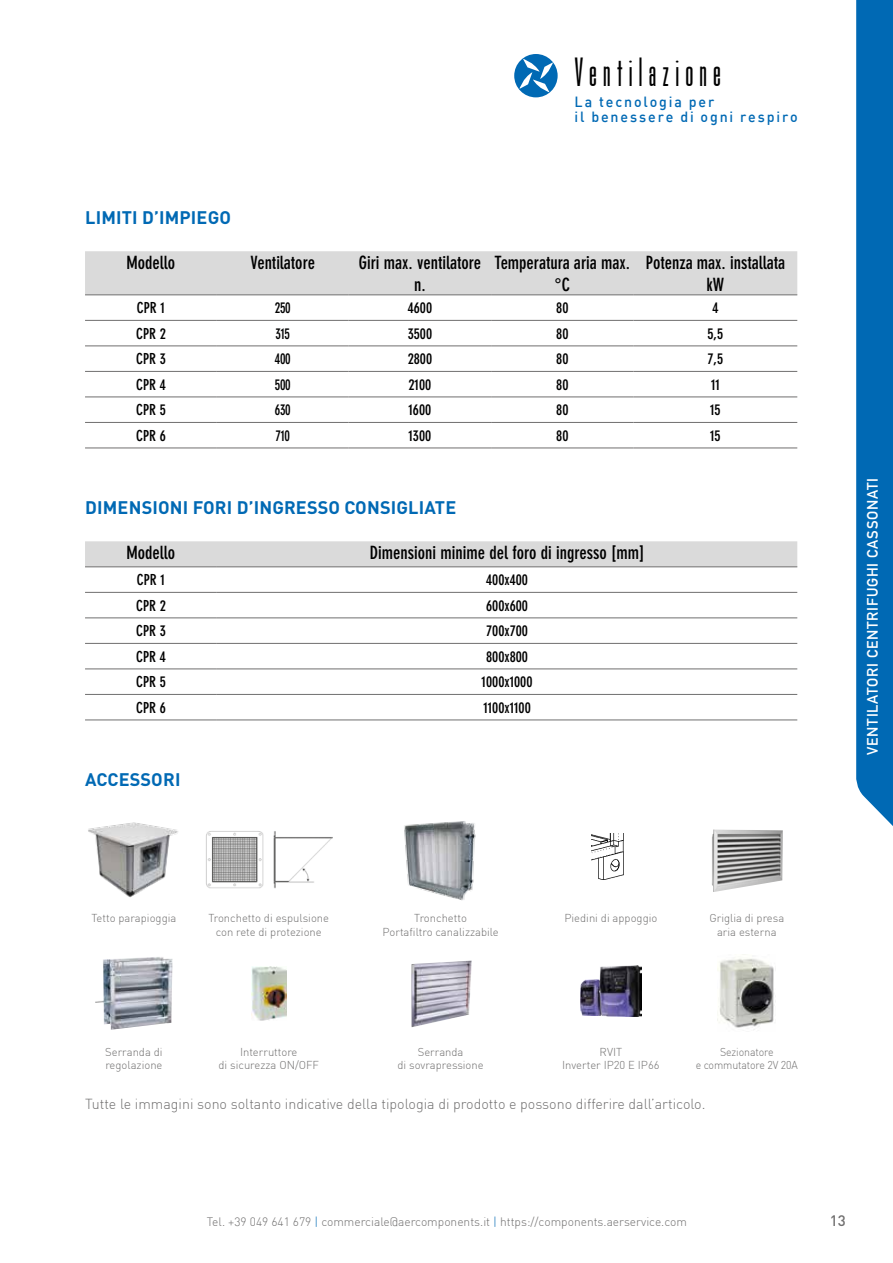
<style>
.page{position:relative;width:893px;height:1263px;background:#fff}
.page>*{position:absolute;margin:0;border:0;box-sizing:border-box;transform-origin:0 0}
.t1{font:42.75px "Bee Three";letter-spacing:.145em;color:#000}
.t2{font:700 condensed 18px/21.6px "DIN Neuzeit Grotesk";color:#000;text-align:center}
.t3{font:700 18px "DIN Pro";letter-spacing:.01em;color:#0069b4}
.t4{font:700 condensed 15px "DIN Neuzeit Grotesk";color:#000}
.t5{font:15px "DIN Mittelschrift";letter-spacing:.05em;color:#fff}
.t6{font:700 condensed 15px "DIN Neuzeit Grotesk";color:#000;scale:.9 1}
.t7{font:500 15px "DIN Pro";color:#706f6f}
.t8{font:500 14.55px/14.5px "DIN";letter-spacing:.13em;color:#0069b4}
.t9{font:300 14.25px "DIN";color:#706f6f}
.t10{font:300 12px "DIN";color:#706f6f}
.t11{font:300 11.25px/13.5px "DIN";color:#706f6f;text-align:center}
.t12{font:300 11.25px/13.5px "DIN";color:#706f6f;text-align:center;scale:.94 1}
.s1{color:#0069b4}
</style>
<div class="page">
<div style="left:514px;top:54px;width:44px;height:43px;background:#0069b4;border-radius:50%"></div>
<svg style="left:519px;top:59px;width:34px;height:33px"></svg>
<div style="left:856px;top:0;width:37px;height:826px;background:#0069b4"></div>
<div style="left:85px;top:251px;width:712px;height:43px;background:#dadada"></div>
<hr style="left:217px;top:294px;width:132px;height:1px;background:#706f6f">
<hr style="left:349px;top:294px;width:142px;height:1px;background:#706f6f">
<hr style="left:491px;top:294px;width:143px;height:1px;background:#706f6f">
<hr style="left:634px;top:294px;width:163px;height:1px;background:#706f6f">
<hr style="left:217px;top:320px;width:132px;height:1px;background:#706f6f">
<hr style="left:349px;top:320px;width:142px;height:1px;background:#706f6f">
<hr style="left:491px;top:320px;width:143px;height:1px;background:#706f6f">
<hr style="left:634px;top:320px;width:163px;height:1px;background:#706f6f">
<hr style="left:217px;top:345px;width:132px;height:1px;background:#706f6f">
<hr style="left:349px;top:345px;width:142px;height:1px;background:#706f6f">
<hr style="left:491px;top:345px;width:143px;height:1px;background:#706f6f">
<hr style="left:634px;top:345px;width:163px;height:1px;background:#706f6f">
<hr style="left:217px;top:371px;width:132px;height:1px;background:#706f6f">
<hr style="left:349px;top:371px;width:142px;height:1px;background:#706f6f">
<hr style="left:491px;top:371px;width:143px;height:1px;background:#706f6f">
<hr style="left:634px;top:371px;width:163px;height:1px;background:#706f6f">
<hr style="left:217px;top:397px;width:132px;height:1px;background:#706f6f">
<hr style="left:349px;top:397px;width:142px;height:1px;background:#706f6f">
<hr style="left:491px;top:397px;width:143px;height:1px;background:#706f6f">
<hr style="left:634px;top:397px;width:163px;height:1px;background:#706f6f">
<hr style="left:217px;top:422px;width:132px;height:1px;background:#706f6f">
<hr style="left:349px;top:422px;width:142px;height:1px;background:#706f6f">
<hr style="left:491px;top:422px;width:143px;height:1px;background:#706f6f">
<hr style="left:634px;top:422px;width:163px;height:1px;background:#706f6f">
<hr style="left:217px;top:448px;width:132px;height:1px;background:#706f6f">
<hr style="left:349px;top:448px;width:142px;height:1px;background:#706f6f">
<hr style="left:491px;top:448px;width:143px;height:1px;background:#706f6f">
<hr style="left:634px;top:448px;width:163px;height:1px;background:#706f6f">
<hr style="left:85px;top:294px;width:132px;height:1px;background:#706f6f">
<hr style="left:85px;top:320px;width:132px;height:1px;background:#706f6f">
<hr style="left:85px;top:345px;width:132px;height:1px;background:#706f6f">
<hr style="left:85px;top:371px;width:132px;height:1px;background:#706f6f">
<hr style="left:85px;top:397px;width:132px;height:1px;background:#706f6f">
<hr style="left:85px;top:422px;width:132px;height:1px;background:#706f6f">
<hr style="left:85px;top:448px;width:132px;height:1px;background:#706f6f">
<div style="left:85px;top:541px;width:712px;height:25px;background:#dadada"></div>
<hr style="left:217px;top:592px;width:580px;height:1px;background:#706f6f">
<hr style="left:217px;top:617px;width:580px;height:1px;background:#706f6f">
<hr style="left:217px;top:643px;width:580px;height:1px;background:#706f6f">
<hr style="left:217px;top:668px;width:580px;height:1px;background:#706f6f">
<hr style="left:217px;top:694px;width:580px;height:1px;background:#706f6f">
<hr style="left:85px;top:566px;width:132px;height:1px;background:#706f6f">
<hr style="left:85px;top:592px;width:132px;height:1px;background:#706f6f">
<hr style="left:85px;top:617px;width:132px;height:1px;background:#706f6f">
<hr style="left:85px;top:643px;width:132px;height:1px;background:#706f6f">
<hr style="left:85px;top:668px;width:132px;height:1px;background:#706f6f">
<hr style="left:85px;top:694px;width:132px;height:1px;background:#706f6f">
<hr style="left:85px;top:719px;width:132px;height:1px;background:#706f6f">
<hr style="left:217px;top:566px;width:580px;height:1px;background:#706f6f">
<hr style="left:217px;top:719px;width:580px;height:1px;background:#706f6f">
<img style="left:88px;top:822px;width:90px;height:76px">
<img style="left:206px;top:831px;width:58px;height:57px">
<img style="left:273px;top:831px;width:60px;height:57px">
<img style="left:404px;top:821px;width:72px;height:80px">
<img style="left:592px;top:834px;width:32px;height:46px">
<img style="left:712px;top:829px;width:71px;height:63px">
<img style="left:95px;top:957px;width:78px;height:73px">
<img style="left:251px;top:966px;width:35px;height:54px">
<img style="left:411px;top:960px;width:61px;height:67px">
<img style="left:580px;top:979px;width:20px;height:36px">
<img style="left:600px;top:965px;width:42px;height:52px">
<img style="left:718px;top:958px;width:58px;height:72px">
<h1 class="t1" style="left:575px;top:52px;width:148px">Ventilazione</h1>
<p class="t8" style="left:575px;top:94px;width:225px">La tecnologia per<br>il benessere di ogni respiro</p>
<h2 class="t3" style="left:85px;top:205px;width:147px">LIMITI D’IMPIEGO</h2>
<h2 class="t2" style="left:127px;top:252px;width:50px">Modello</h2>
<h2 class="t2" style="left:251px;top:252px;width:66px">Ventilatore</h2>
<h2 class="t2" style="left:359px;top:252px;width:124px">Giri max. ventilatore n.</h2>
<h2 class="t2" style="left:495px;top:252px;width:137px">Temperatura aria max. °C</h2>
<h2 class="t2" style="left:646px;top:252px;width:141px">Potenza max. installata kW</h2>
<h3 class="t4" style="left:137px;top:299px;width:30px">CPR 1</h3>
<h3 class="t6" style="left:275px;top:299px;width:19px">250</h3>
<h3 class="t4" style="left:408px;top:299px;width:26px">4600</h3>
<h3 class="t4" style="left:556px;top:299px;width:14px">80</h3>
<h3 class="t4" style="left:712px;top:299px;width:8px">4</h3>
<h3 class="t4" style="left:136px;top:325px;width:31px">CPR 2</h3>
<h3 class="t6" style="left:276px;top:325px;width:18px">315</h3>
<h3 class="t4" style="left:408px;top:325px;width:26px">3500</h3>
<h3 class="t4" style="left:556px;top:325px;width:14px">80</h3>
<h3 class="t4" style="left:707px;top:325px;width:17px">5,5</h3>
<h3 class="t4" style="left:136px;top:350px;width:31px">CPR 3</h3>
<h3 class="t6" style="left:275px;top:350px;width:19px">400</h3>
<h3 class="t4" style="left:408px;top:350px;width:26px">2800</h3>
<h3 class="t4" style="left:556px;top:350px;width:14px">80</h3>
<h3 class="t4" style="left:707px;top:350px;width:17px">7,5</h3>
<h3 class="t4" style="left:136px;top:376px;width:31px">CPR 4</h3>
<h3 class="t6" style="left:275px;top:376px;width:19px">500</h3>
<h3 class="t4" style="left:408px;top:376px;width:24px">2100</h3>
<h3 class="t4" style="left:556px;top:376px;width:14px">80</h3>
<h3 class="t4" style="left:711px;top:376px;width:10px">11</h3>
<h3 class="t4" style="left:136px;top:401px;width:31px">CPR 5</h3>
<h3 class="t6" style="left:275px;top:401px;width:19px">630</h3>
<h3 class="t4" style="left:408px;top:401px;width:24px">1600</h3>
<h3 class="t4" style="left:556px;top:401px;width:14px">80</h3>
<h3 class="t4" style="left:710px;top:401px;width:12px">15</h3>
<h3 class="t4" style="left:136px;top:427px;width:31px">CPR 6</h3>
<h3 class="t6" style="left:276px;top:427px;width:18px">710</h3>
<h3 class="t4" style="left:408px;top:427px;width:24px">1300</h3>
<h3 class="t4" style="left:556px;top:427px;width:14px">80</h3>
<h3 class="t4" style="left:710px;top:427px;width:12px">15</h3>
<h2 class="t3" style="left:85px;top:496px;width:373px">DIMENSIONI FORI D’INGRESSO CONSIGLIATE</h2>
<h2 class="t2" style="left:127px;top:542px;width:50px">Modello</h2>
<h2 class="t2" style="left:370px;top:542px;width:276px">Dimensioni minime del foro di ingresso [mm]</h2>
<h3 class="t4" style="left:137px;top:571px;width:30px">CPR 1</h3>
<h3 class="t4" style="left:486px;top:571px;width:44px">400x400</h3>
<h3 class="t4" style="left:136px;top:597px;width:31px">CPR 2</h3>
<h3 class="t4" style="left:486px;top:597px;width:44px">600x600</h3>
<h3 class="t4" style="left:136px;top:622px;width:31px">CPR 3</h3>
<h3 class="t4" style="left:486px;top:622px;width:44px">700x700</h3>
<h3 class="t4" style="left:136px;top:648px;width:31px">CPR 4</h3>
<h3 class="t4" style="left:486px;top:648px;width:44px">800x800</h3>
<h3 class="t4" style="left:136px;top:673px;width:31px">CPR 5</h3>
<h3 class="t4" style="left:482px;top:673px;width:52px">1000x1000</h3>
<h3 class="t4" style="left:136px;top:699px;width:31px">CPR 6</h3>
<h3 class="t4" style="left:483px;top:699px;width:49px">1100x1100</h3>
<h2 class="t3" style="left:85px;top:767px;width:97px">ACCESSORI</h2>
<h3 class="t5" style="left:864px;top:755px;width:278px;rotate:-90deg">VENTILATORI CENTRIFUGHI CASSONATI</h3>
<p class="t11" style="left:91px;top:911px;width:86px">Tetto parapioggia</p>
<p class="t11" style="left:208px;top:911px;width:122px">Tronchetto di espulsione con rete di protezione</p>
<p class="t11" style="left:383px;top:911px;width:118px">Tronchetto<br>Portafiltro canalizzabile</p>
<p class="t11" style="left:564px;top:911px;width:94px">Piedini di appoggio</p>
<p class="t11" style="left:709px;top:911px;width:76px">Griglia di presa aria esterna</p>
<p class="t11" style="left:105px;top:1045px;width:59px;text-align:left">Serranda di regolazione</p>
<p class="t11" style="left:218px;top:1045px;width:102px">Interruttore<br>di sicurezza ON/OFF</p>
<p class="t11" style="left:398px;top:1045px;width:88px">Serranda<br>di sovrapressione</p>
<p class="t11" style="left:562px;top:1045px;width:99px">RVIT<br>Inverter IP20 E IP66</p>
<p class="t12" style="left:696px;top:1045px;width:110px">Sezionatore<br>e commutatore 2V 20A</p>
<p class="t9" style="left:85px;top:1095px;width:622px">Tutte le immagini sono soltanto indicative della tipologia di prodotto e possono differire dall’articolo.</p>
<p class="t10" style="left:207px;top:1214px;width:482px">Tel. +39 049 641 679 <span class="s1">|</span> commerciale@aercomponents.it <span class="s1">|</span> https://components.aerservice.com</p>
<h3 class="t7" style="left:830px;top:1210px;width:17px">13</h3>
</div>
